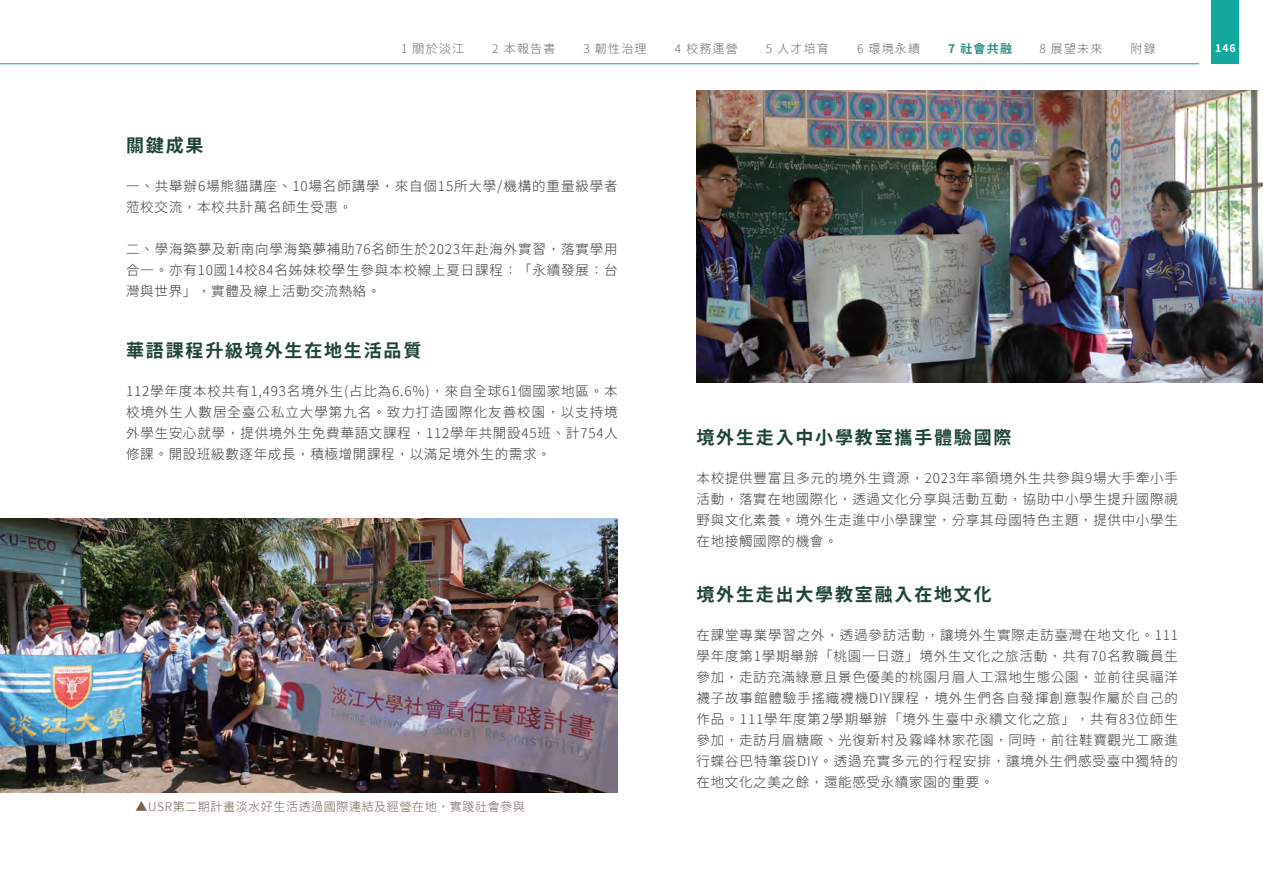
<style>
.page{position:relative;width:1263px;height:893px;background:#fff}
.page>*{position:absolute;margin:0;border:0;box-sizing:border-box;transform-origin:0 0}
.t1{font:700 18px "Taipei Sans TC Beta";letter-spacing:.1em;color:#1e4438}
.t2{font:300 13.5px/21px "Taipei Sans TC Beta";letter-spacing:.05em;color:#3e3e3f;text-align:justify}
.t3{font:300 12px "Taipei Sans TC Beta";letter-spacing:.1em;color:#6c6d70}
.t4{font:300 12px "Taipei Sans TC Beta";letter-spacing:.05em;color:#716557}
.t5{font:700 12px "Taipei Sans TC Beta";color:#299085}
.t6{font:700 10.5px "Taipei Sans TC Beta";color:#fff}
</style>
<div class="page">
<hr style="left:0;top:63px;width:1199px;height:1px;background:#12a79d">
<div style="left:1212px;top:0;width:27px;height:64px;background:#12a79d"></div>
<img style="left:0;top:518px;width:618px;height:274px">
<img style="left:696px;top:90px;width:567px;height:292px">
<h1 class="t1" style="left:126px;top:136px;width:79px">關鍵成果</h1>
<p class="t3" style="left:401px;top:42px;width:65px">1 關於淡江</p>
<p class="t3" style="left:492px;top:42px;width:65px">2 本報告書</p>
<p class="t3" style="left:583px;top:42px;width:65px">3 韌性治理</p>
<p class="t3" style="left:675px;top:42px;width:65px">4 校務運營</p>
<p class="t3" style="left:766px;top:42px;width:65px">5 人才培育</p>
<p class="t3" style="left:857px;top:42px;width:65px">6 環境永續</p>
<p class="t5" style="left:948px;top:42px;width:65px">7 社會共融</p>
<p class="t3" style="left:1039px;top:42px;width:65px">8 展望未來</p>
<p class="t3" style="left:1130px;top:42px;width:27px">附錄</p>
<p class="t6" style="left:1215px;top:42px;width:22px">146</p>
<p class="t2" style="left:126px;top:176px;width:493px">一、共舉辦6場熊貓講座、10場名師講學，來自個15所大學/機構的重量級學者蒞校交流，本校共計萬名師生受惠。</p>
<p class="t2" style="left:126px;top:239px;width:493px">二、學海築夢及新南向學海築夢補助76名師生於2023年赴海外實習，落實學用合一。亦有10國14校84名姊妹校學生參與本校線上夏日課程：「永續發展：台灣與世界」，實體及線上活動交流熱絡。</p>
<h1 class="t1" style="left:126px;top:340px;width:297px">華語課程升級境外生在地生活品質</h1>
<p class="t2" style="left:126px;top:381px;width:493px">112學年度本校共有1,493名境外生(占比為6.6%)，來自全球61個國家地區。本校境外生人數居全臺公私立大學第九名。致力打造國際化友善校園，以支持境外學生安心就學，提供境外生免費華語文課程，112學年共開設45班、計754人修課。開設班級數逐年成長，積極增開課程，以滿足境外生的需求。</p>
<p class="t4" style="left:136px;top:800px;width:391px">▲USR第二期計畫淡水好生活透過國際連結及經營在地，實踐社會參與</p>
<h1 class="t1" style="left:696px;top:427px;width:317px">境外生走入中小學教室攜手體驗國際</h1>
<p class="t2" style="left:696px;top:468px;width:483px">本校提供豐富且多元的境外生資源，2023年率領境外生共參與9場大手牽小手活動，落實在地國際化，透過文化分享與活動互動，協助中小學生提升國際視野與文化素養。境外生走進中小學課堂，分享其母國特色主題，提供中小學生在地接觸國際的機會。</p>
<h1 class="t1" style="left:696px;top:584px;width:297px">境外生走出大學教室融入在地文化</h1>
<p class="t2" style="left:696px;top:625px;width:483px">在課堂專業學習之外，透過參訪活動，讓境外生實際走訪臺灣在地文化。111學年度第1學期舉辦「桃園一日遊」境外生文化之旅活動，共有70名教職員生參加，走訪充滿綠意且景色優美的桃園月眉人工濕地生態公園，並前往吳福洋襪子故事館體驗手搖織襪機DIY課程，境外生們各自發揮創意製作屬於自己的作品。111學年度第2學期舉辦「境外生臺中永續文化之旅」，共有83位師生參加，走訪月眉糖廠、光復新村及霧峰林家花園，同時，前往鞋寶觀光工廠進行蝶谷巴特筆袋DIY。透過充實多元的行程安排，讓境外生們感受臺中獨特的在地文化之美之餘，還能感受永續家園的重要。</p>
</div>
